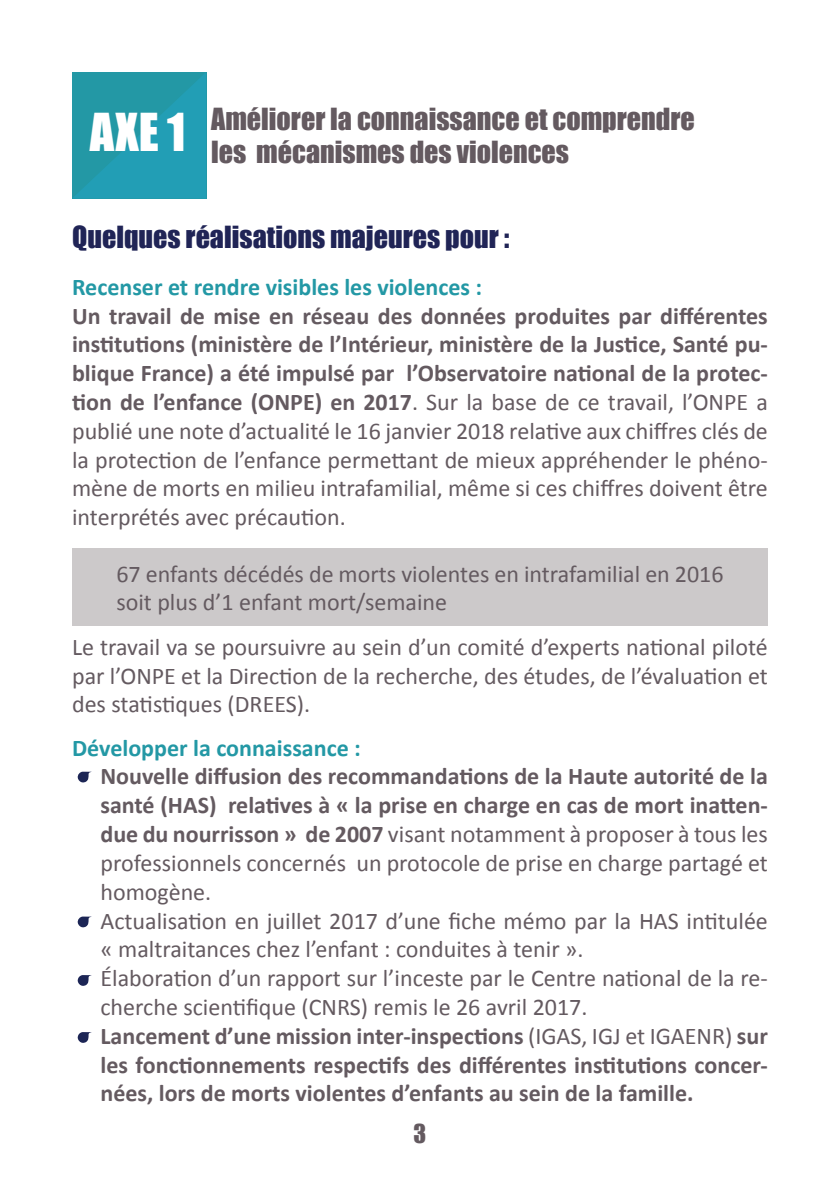
<style>
.page{position:relative;width:840px;height:1191px;background:#fff}
.page>*{position:absolute;margin:0;border:0;box-sizing:border-box;transform-origin:0 0}
.t1{font:48px "Impact";color:#fff}
.t2{font:28px/33.6px "Impact";color:#645a60}
.t3{font:28px "Impact";color:#202456}
.t4{font:24px/28.8px "Calibri";color:#645a60;text-align:justify}
.t5{font:700 24px "Calibri";color:#2398a5}
.t6{font:24px "Impact";color:#645a60}
.s1{font-weight:700}
</style>
<div class="page">
<div style="left:72px;top:548px;width:695px;height:78px;background:#ccc9ca"></div>
<svg style="left:72px;top:72px;width:134px;height:126px;background:#229aac"></svg>
<svg style="left:77px;top:916px;width:15px;height:11px"></svg>
<svg style="left:77px;top:771px;width:15px;height:11px"></svg>
<svg style="left:77px;top:975px;width:15px;height:11px"></svg>
<svg style="left:77px;top:1032px;width:15px;height:11px"></svg>
<h1 class="t1" style="left:90px;top:94px;width:97px">AXE 1</h1>
<p class="t2" style="left:211px;top:101px;width:485px">Améliorer la connaissance et comprendre les mécanismes des violences</p>
<p class="t3" style="left:72px;top:216px;width:438px">Quelques réalisations majeures pour :</p>
<p class="t5" style="left:72px;top:271px;width:411px">Recenser et rendre visibles les violences :</p>
<p class="t4" style="left:72px;top:301px;width:697px"><span class="s1">Un travail de mise en réseau des données produites par différentes institutions (ministère de l’Intérieur, ministère de la Justice, Santé pu&shy;blique France) a été impulsé par l’Observatoire national de la protec&shy;tion de l’enfance (ONPE) en 2017</span>. Sur la base de ce travail, l’ONPE a publié une note d’actualité le 16 janvier 2018 relative aux chiffres clés de la protection de l’enfance permettant de mieux appréhender le phéno&shy;mène de morts en milieu intrafamilial, même si ces chiffres doivent être interprétés avec précaution.</p>
<p class="t4" style="left:116px;top:559px;width:608px">67 enfants décédés de morts violentes en intrafamilial en 2016 soit plus d’1 enfant mort/semaine</p>
<p class="t4" style="left:72px;top:632px;width:697px">Le travail va se poursuivre au sein d’un comité d’experts national piloté par l’ONPE et la Direction de la recherche, des études, de l’évaluation et des statistiques (DREES).</p>
<p class="t5" style="left:72px;top:732px;width:290px">Développer la connaissance :</p>
<p class="t4" style="left:100px;top:762px;width:668px;text-align:left"><span class="s1">Nouvelle diffusion des recommandations de la Haute autorité de la santé (HAS) relatives à « la prise en charge en cas de mort inatten&shy;due du nourrisson » de 2007</span> visant notamment à proposer à tous les professionnels concernés un protocole de prise en charge partagé et homogène.<br>Actualisation en juillet 2017 d’une fiche mémo par la HAS intitulée « maltraitances chez l’enfant : conduites à tenir ».<br>Élaboration d’un rapport sur l’inceste par le Centre national de la re&shy;cherche scientifique (CNRS) remis le 26 avril 2017.<br><span class="s1">Lancement d’une mission inter-inspections</span> (IGAS, IGJ et IGAENR) <span class="s1">sur les fonctionnements respectifs des différentes institutions concer&shy;nées, lors de morts violentes d’enfants au sein de la famille.</span></p>
<p class="t6" style="left:413px;top:1114px;width:14px">3</p>
</div>
